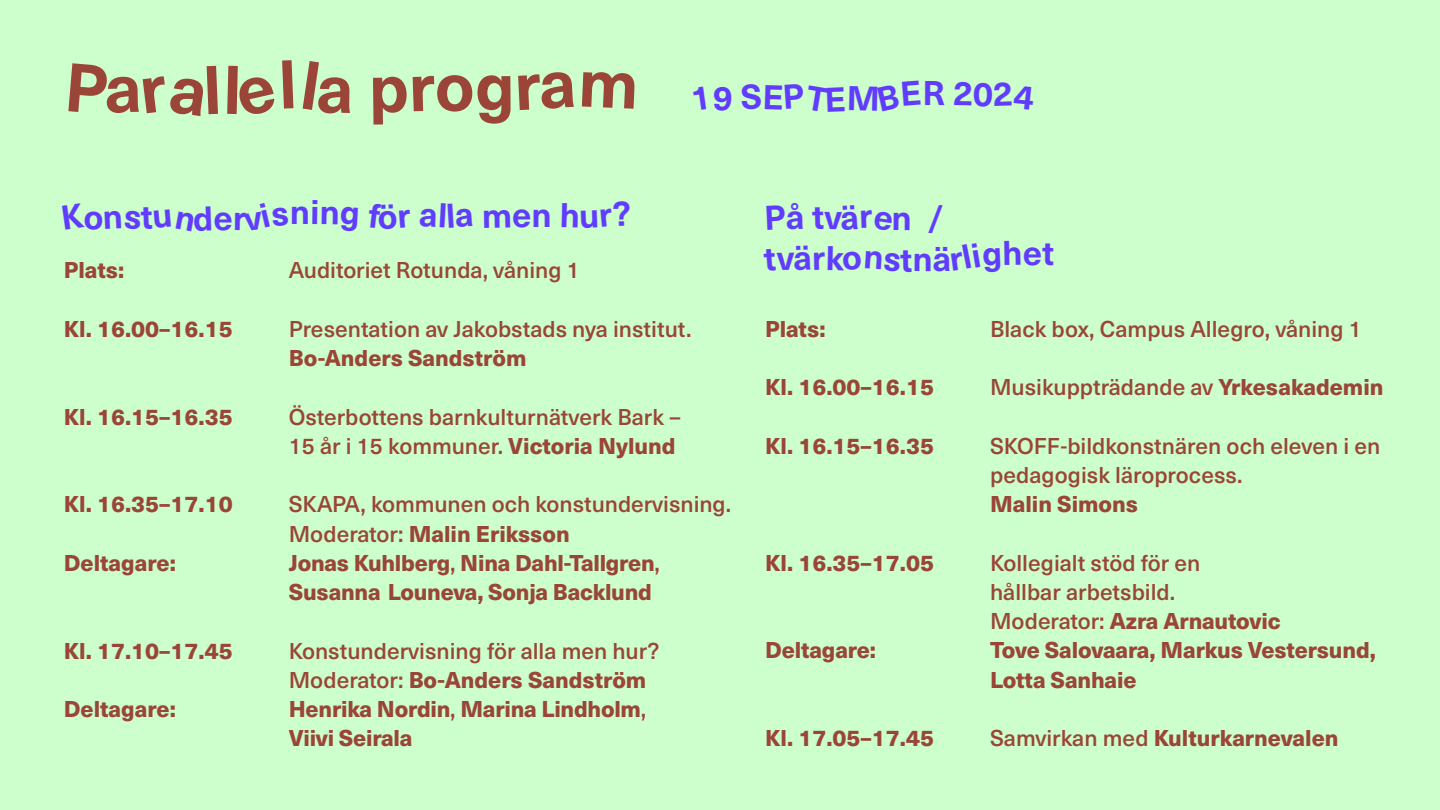
<style>
.page{position:relative;width:1440px;height:810px;background:#cfc}
.page>*{position:absolute;margin:0;border:0;box-sizing:border-box;transform-origin:0 0}
.t1{font:700 67.5px "Neue Haas Unica W1 G";color:#9a4538}
.t2{font:700 33.75px "Neue Haas Unica W1 G";color:#613cff}
.t3{font:500 22.5px/29.2px "Neue Haas Unica W1 G";color:#9a4538}
.t4{font:800 22.5px/29.2px "Neue Haas Unica W1 G";letter-spacing:-.005em;color:#9a4538}
.s1{font-weight:800}
.s2{font-weight:500}
</style>
<div class="page">
<h1 class="t1" style="left:435px;top:35px;width:83px">og</h1>
<h2 class="t2" style="left:922px;top:67px;width:24px">R</h2>
<h2 class="t2" style="left:214px;top:192px;width:21px">e</h2>
<h2 class="t2" style="left:290px;top:187px;width:22px">n</h2>
<h2 class="t2" style="left:512px;top:190px;width:41px">en</h2>
<h2 class="t2" style="left:786px;top:192px;width:20px">å</h2>
<h2 class="t2" style="left:892px;top:193px;width:22px">n</h2>
<p class="t4" style="left:64px;top:254px;width:62px">Plats:</p>
<p class="t3" style="left:289px;top:254px;width:293px">Auditoriet Rotunda, våning 1</p>
<p class="t4" style="left:64px;top:313px;width:171px">Kl. 16.00–16.15</p>
<p class="t3" style="left:289px;top:313px;width:404px">Presentation av Jakobstads nya institut.</p>
<p class="t4" style="left:289px;top:342px;width:239px">Bo-Anders Sandström</p>
<p class="t4" style="left:64px;top:400px;width:171px">Kl. 16.15–16.35</p>
<p class="t3" style="left:289px;top:401px;width:393px">Österbottens barnkulturnätverk Bark –<br>15 år i 15 kommuner. <span class="s1">Victoria Nylund</span></p>
<p class="t4" style="left:64px;top:488px;width:171px">Kl. 16.35–17.10</p>
<p class="t3" style="left:289px;top:488px;width:444px">SKAPA, kommunen och konstundervisning.<br>Moderator: <span class="s1">Malin Eriksson</span></p>
<p class="t4" style="left:64px;top:547px;width:114px">Deltagare:</p>
<p class="t4" style="left:289px;top:547px;width:373px">Jonas Kuhlberg<span class="s2">,</span> Nina Dahl-Tallgren<span class="s2">,<br></span>Susanna Louneva, Sonja Backlund</p>
<p class="t4" style="left:64px;top:634px;width:171px">Kl. 17.10–17.45</p>
<p class="t3" style="left:289px;top:635px;width:372px">Konstundervisning för alla men hur?<br>Moderator: <span class="s1">Bo-Anders Sandström</span></p>
<p class="t4" style="left:64px;top:693px;width:114px">Deltagare:</p>
<p class="t4" style="left:289px;top:693px;width:359px">Henrika Nordin<span class="s2">,</span> Marina Lindholm<span class="s2">,<br></span>Viivi Seirala</p>
<h2 class="t2" style="left:913px;top:234px;width:40px">nä</h2>
<h2 class="t2" style="left:1023px;top:227px;width:21px">e</h2>
<p class="t4" style="left:765px;top:313px;width:62px">Plats:</p>
<p class="t3" style="left:990px;top:313px;width:373px">Black box, Campus Allegro, våning 1</p>
<p class="t4" style="left:765px;top:371px;width:171px">Kl. 16.00–16.15</p>
<p class="t3" style="left:990px;top:371px;width:395px">Musikuppträdande av <span class="s1">Yrkesakademin</span></p>
<p class="t4" style="left:765px;top:430px;width:171px">Kl. 16.15–16.35</p>
<p class="t3" style="left:990px;top:430px;width:392px">SKOFF-bildkonstnären och eleven i en pedagogisk läroprocess.</p>
<p class="t4" style="left:990px;top:488px;width:150px">Malin Simons</p>
<p class="t4" style="left:765px;top:547px;width:171px">Kl. 16.35–17.05</p>
<p class="t3" style="left:990px;top:547px;width:292px">Kollegialt stöd för en<br>hållbar arbetsbild.<br>Moderator: <span class="s1">Azra Arnautovic</span></p>
<p class="t4" style="left:765px;top:634px;width:113px">Deltagare:</p>
<p class="t4" style="left:990px;top:634px;width:387px">Tove Salovaara, Markus Vestersund,<br>Lotta Sanhaie</p>
<p class="t4" style="left:765px;top:722px;width:171px">Kl. 17.05–17.45</p>
<p class="t4" style="left:990px;top:722px;width:350px"><span class="s2">Samvirkan med</span> Kulturkarnevalen</p>
</div>
